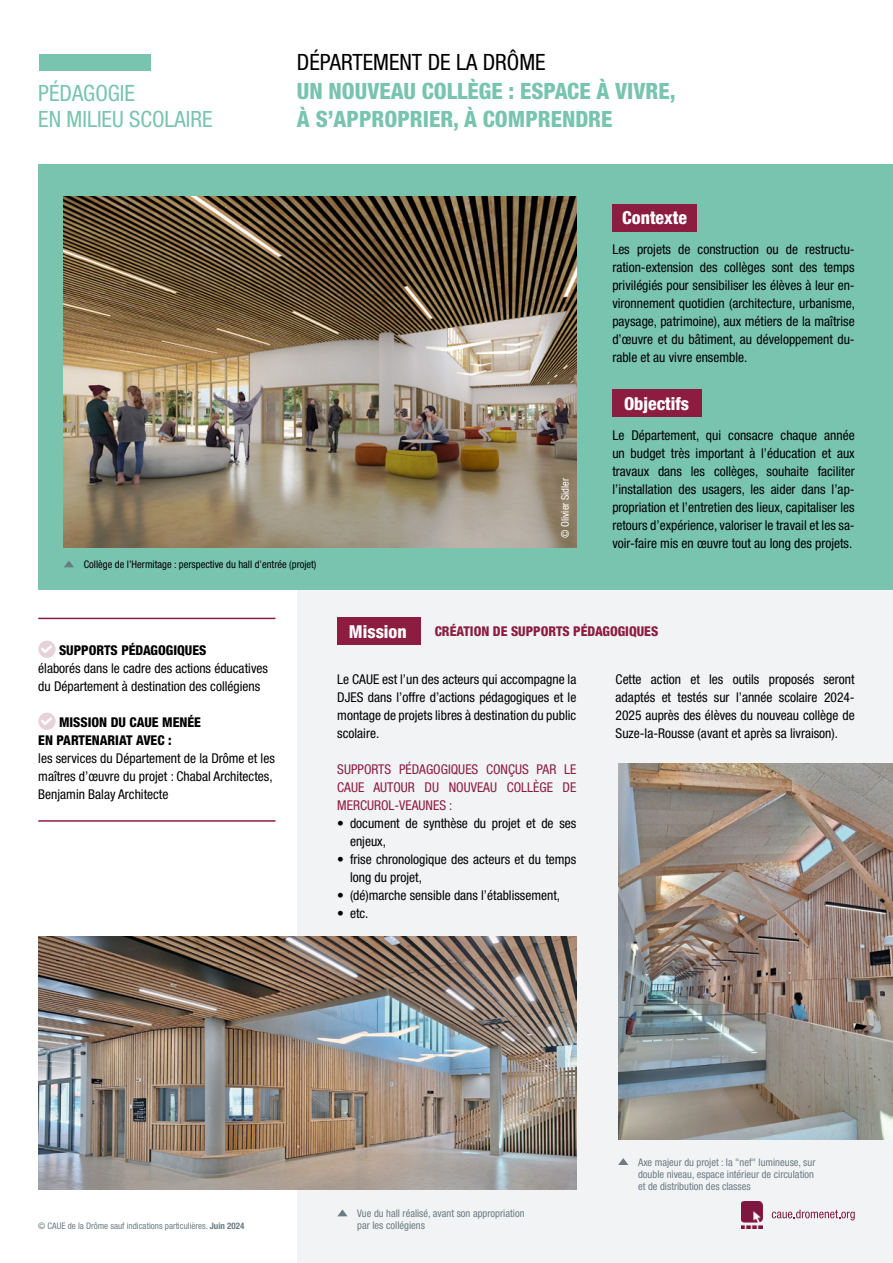
<style>
.page{position:relative;width:893px;height:1263px;background:#fff}
.page>*{position:absolute;margin:0;border:0;box-sizing:border-box;transform-origin:0 0}
.t1{font:800 condensed 22.5px/28.5px "Helvetica Neue LT Pro";color:#78c4af}
.t2{font:condensed 22.5px/25.5px "Helvetica Neue LT Pro";color:#78c4af}
.t3{font:condensed 22.5px "Helvetica Neue LT Pro";color:#000}
.t4{font:800 condensed 17.85px "Helvetica Neue LT Pro";color:#fff}
.t5{font:condensed 13.5px/18px "Helvetica Neue LT Pro";color:#000}
.t6{font:condensed 13.5px/18px "Helvetica Neue LT Pro";color:#8c1c40;text-align:justify}
.t7{font:800 condensed 13.5px/18px "Helvetica Neue LT Pro";color:#000}
.t8{font:800 condensed 13.5px "Helvetica Neue LT Pro";color:#8c1c40}
.t9{font:condensed 10.5px/12px "Helvetica Neue LT Pro";color:#6b7c85}
.t10{font:condensed 10.5px "Helvetica Neue LT Pro";color:#000}
.t11{font:condensed 10.5px "Helvetica Neue LT Pro";color:#fff}
.t12{font:condensed 9px "Helvetica Neue LT Pro";color:#6b7c85}
.s1{font-weight:700}
</style>
<div class="page">
<div style="left:297px;top:541px;width:596px;height:722px;background:#f1f3f4"></div>
<div style="left:38px;top:164px;width:855px;height:426px;background:#78c4af"></div>
<svg style="left:38px;top:641px;width:18px;height:17px"></svg>
<svg style="left:38px;top:713px;width:18px;height:17px"></svg>
<img style="left:64px;top:197px;width:512px;height:350px">
<img style="left:619px;top:764px;width:274px;height:375px">
<div style="left:39px;top:54px;width:111px;height:17px;background:#78c4af"></div>
<img style="left:38px;top:937px;width:538px;height:252px">
<div style="left:612px;top:204px;width:85px;height:27px;background:#8c1c40"></div>
<div style="left:612px;top:390px;width:90px;height:27px;background:#8c1c40"></div>
<hr style="left:38px;top:820px;width:237px;height:2px;background:#8c1c40">
<svg style="left:772px;top:1210px;width:83px;height:10px"></svg>
<img style="left:742px;top:1202px;width:20px;height:27px">
<hr style="left:38px;top:618px;width:237px;height:1px;background:#8c1c40">
<svg style="left:64px;top:561px;width:10px;height:6px"></svg>
<svg style="left:618px;top:1158px;width:10px;height:7px"></svg>
<svg style="left:337px;top:1209px;width:11px;height:7px"></svg>
<div style="left:337px;top:618px;width:83px;height:27px;background:#8c1c40"></div>
<h1 class="t2" style="left:38px;top:81px;width:176px">PÉDAGOGIE<br>EN MILIEU SCOLAIRE</h1>
<h1 class="t3" style="left:297px;top:49px;width:250px">DÉPARTEMENT DE LA DRÔME</h1>
<h1 class="t1" style="left:297px;top:76px;width:380px">UN NOUVEAU COLLÈGE : ESPACE À VIVRE,<br>À S’APPROPRIER, À COMPRENDRE</h1>
<h2 class="t4" style="left:622px;top:207px;width:66px">Contexte</h2>
<p class="t5" style="left:612px;top:240px;width:244px;text-align:justify">Les projets de construction ou de restructu&shy;ration-extension des collèges sont des temps privilégiés pour sensibiliser les élèves à leur en&shy;vironnement quotidien (architecture, urbanisme, paysage, patrimoine), aux métiers de la maîtrise d’œuvre et du bâtiment, au développement du&shy;rable et au vivre ensemble.</p>
<p class="t11" style="left:559px;top:538px;width:61px;rotate:-90deg">© Olivier Sidler</p>
<h2 class="t4" style="left:624px;top:392px;width:67px">Objectifs</h2>
<p class="t5" style="left:612px;top:426px;width:244px;text-align:justify">Le Département, qui consacre chaque année un budget très important à l’éducation et aux travaux dans les collèges, souhaite faciliter l’installation des usagers, les aider dans l’ap&shy;propriation et l’entretien des lieux, capitaliser les retours d’expérience, valoriser le travail et les sa&shy;voir-faire mis en œuvre tout au long des projets.</p>
<p class="t10" style="left:84px;top:558px;width:234px">Collège de l’Hermitage : perspective du hall d’entrée (projet)</p>
<p class="t7" style="left:59px;top:641px;width:149px">SUPPORTS PÉDAGOGIQUES</p>
<p class="t5" style="left:38px;top:659px;width:231px">élaborés dans le cadre des actions éducatives du Département à destination des collégiens</p>
<p class="t7" style="left:38px;top:713px;width:164px;text-indent:21px">MISSION DU CAUE MENÉE<br>EN PARTENARIAT AVEC :</p>
<p class="t5" style="left:38px;top:749px;width:238px">les services du Département de la Drôme et les maîtres d’œuvre du projet : Chabal Architectes,<br>Benjamin Balay Architecte</p>
<h2 class="t4" style="left:349px;top:620px;width:59px">Mission</h2>
<p class="t8" style="left:435px;top:623px;width:225px">CRÉATION DE SUPPORTS PÉDAGOGIQUES</p>
<p class="t5" style="left:616px;top:670px;width:241px;text-align:justify">Cette action et les outils proposés seront adaptés et testés sur l’année scolaire 2024- 2025 auprès des élèves du nouveau collège de Suze-la-Rousse (avant et après sa livraison).</p>
<p class="t5" style="left:337px;top:670px;width:241px;text-align:justify">Le CAUE est l’un des acteurs qui accompagne la DJES dans l’offre d’actions pédagogiques et le montage de projets libres à destination du public scolaire.</p>
<p class="t6" style="left:337px;top:760px;width:241px">SUPPORTS PÉDAGOGIQUES CONÇUS PAR LE CAUE AUTOUR DU NOUVEAU COLLÈGE DE MERCUROL-VEAUNES :</p>
<p class="t5" style="left:350px;top:814px;width:228px;text-indent:-13px">• document de synthèse du projet et de ses enjeux,</p>
<p class="t5" style="left:350px;top:850px;width:228px;text-indent:-13px">• frise chronologique des acteurs et du temps long du projet,</p>
<p class="t5" style="left:337px;top:886px;width:224px">• (dé)marche sensible dans l’établissement,</p>
<p class="t5" style="left:337px;top:904px;width:33px">• etc.</p>
<p class="t12" style="left:38px;top:1220px;width:208px">© CAUE de la Drôme sauf indications particulières. <span class="s1">Juin 2024</span></p>
<p class="t9" style="left:357px;top:1207px;width:169px">Vue du hall réalisé, avant son appropriation par les collégiens</p>
<p class="t9" style="left:638px;top:1156px;width:179px">Axe majeur du projet : la "nef" lumineuse, sur double niveau, espace intérieur de circulation et de distribution des classes</p>
</div>
